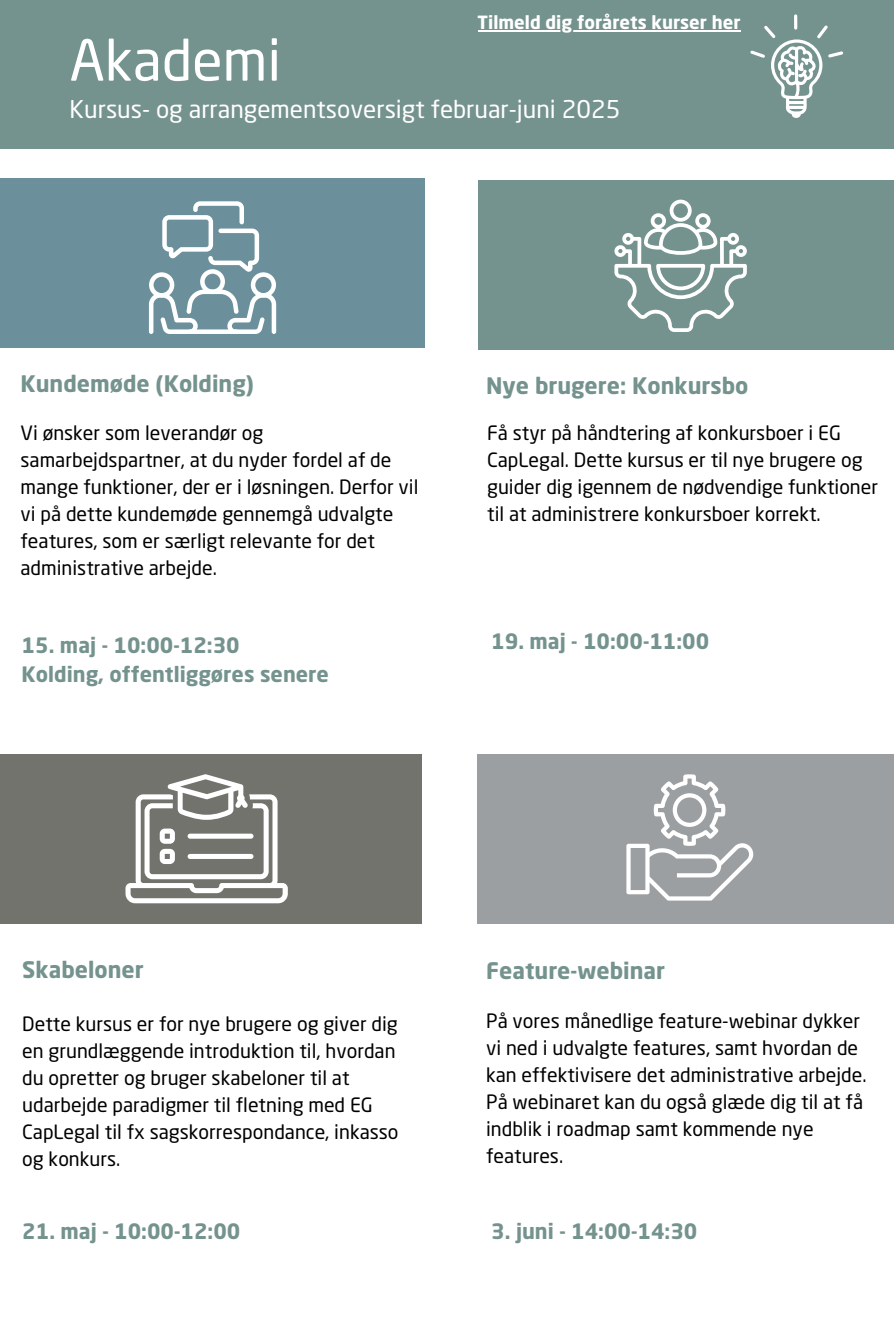
<style>
.page{position:relative;width:894px;height:1319px;background:#fff}
.page>*{position:absolute;margin:0;border:0;box-sizing:border-box;transform-origin:0 0}
.t1{font:55.95px "Neo Sans Std";color:#fff}
.t2{font:24.15px "Neo Sans Std";color:#fff}
.t3{font:700 22.5px "Neo Sans Std";color:#75938e}
.t4{font:700 21px/29.2px "Neo Sans Std";color:#75938e}
.t5{font:19.5px/27px "Neo Sans Std";color:#000}
.t6{font:700 18px "Neo Sans Std";color:#fff}
</style>
<div class="page">
<div style="left:0;top:0;width:893px;height:148px;background:#75938e"></div>
<svg style="left:750px;top:14px;width:93px;height:104px"></svg>
<div style="left:0;top:178px;width:424px;height:169px;background:#6b909c"></div>
<div style="left:477px;top:180px;width:416px;height:169px;background:#75938e"></div>
<svg style="left:614px;top:200px;width:132px;height:132px"></svg>
<svg style="left:149px;top:201px;width:127px;height:133px"></svg>
<div style="left:0;top:754px;width:422px;height:169px;background:#73736d"></div>
<div style="left:477px;top:754px;width:416px;height:169px;background:#9c9fa1"></div>
<svg style="left:626px;top:774px;width:128px;height:126px"></svg>
<svg style="left:125px;top:774px;width:162px;height:129px"></svg>
<div style="left:187px;top:833px;width:66px;height:5px;background:#fff;border-radius:3px"></div>
<div style="left:187px;top:854px;width:66px;height:5px;background:#fff;border-radius:3px"></div>
<hr style="left:477px;top:30px;width:263px;height:1px;background:#fff">
<h3 class="t1" style="left:69px;top:38px;width:213px">Akademi</h3>
<h2 class="t6" style="left:477px;top:15px;width:264px">Tilmeld dig forårets kurser her</h2>
<p class="t2" style="left:69px;top:99px;width:552px">Kursus- og arrangementsoversigt februar-juni 2025</p>
<p class="t3" style="left:21px;top:375px;width:235px">Kundemøde (Kolding)</p>
<p class="t5" style="left:21px;top:421px;width:399px">Vi ønsker som leverandør og samarbejdspartner, at du nyder fordel af de mange funktioner, der er i løsningen. Derfor vil vi på dette kundemøde gennemgå udvalgte features, som er særligt relevante for det administrative arbejde.</p>
<h1 class="t4" style="left:22px;top:632px;width:309px">15. maj - 10:00-12:30<br>Kolding, offentliggøres senere</h1>
<p class="t3" style="left:486px;top:377px;width:264px">Nye brugere: Konkursbo</p>
<h2 class="t5" style="left:487px;top:421px;width:392px">Få styr på håndtering af konkursboer i EG CapLegal. Dette kursus er til nye brugere og guider dig igennem de nødvendige funktioner til at administrere konkursboer korrekt.</h2>
<h5 class="t4" style="left:491px;top:629px;width:219px">19. maj - 10:00-11:00</h5>
<h2 class="t3" style="left:22px;top:961px;width:123px">Skabeloner</h2>
<h5 class="t5" style="left:22px;top:1012px;width:378px">Dette kursus er for nye brugere og giver dig en grundlæggende introduktion til, hvordan du opretter og bruger skabeloner til at udarbejde paradigmer til fletning med EG CapLegal til fx sagskorrespondance, inkasso og konkurs.</h5>
<h4 class="t4" style="left:22px;top:1218px;width:219px">21. maj - 10:00-12:00</h4>
<h4 class="t3" style="left:486px;top:962px;width:180px">Feature-webinar</h4>
<p class="t5" style="left:486px;top:1009px;width:382px">På vores månedlige feature-webinar dykker vi ned i udvalgte features, samt hvordan de kan effektivisere det administrative arbejde.<br>På webinaret kan du også glæde dig til at få indblik i roadmap samt kommende nye features.</p>
<p class="t4" style="left:491px;top:1218px;width:208px">3. juni - 14:00-14:30</p>
</div>
